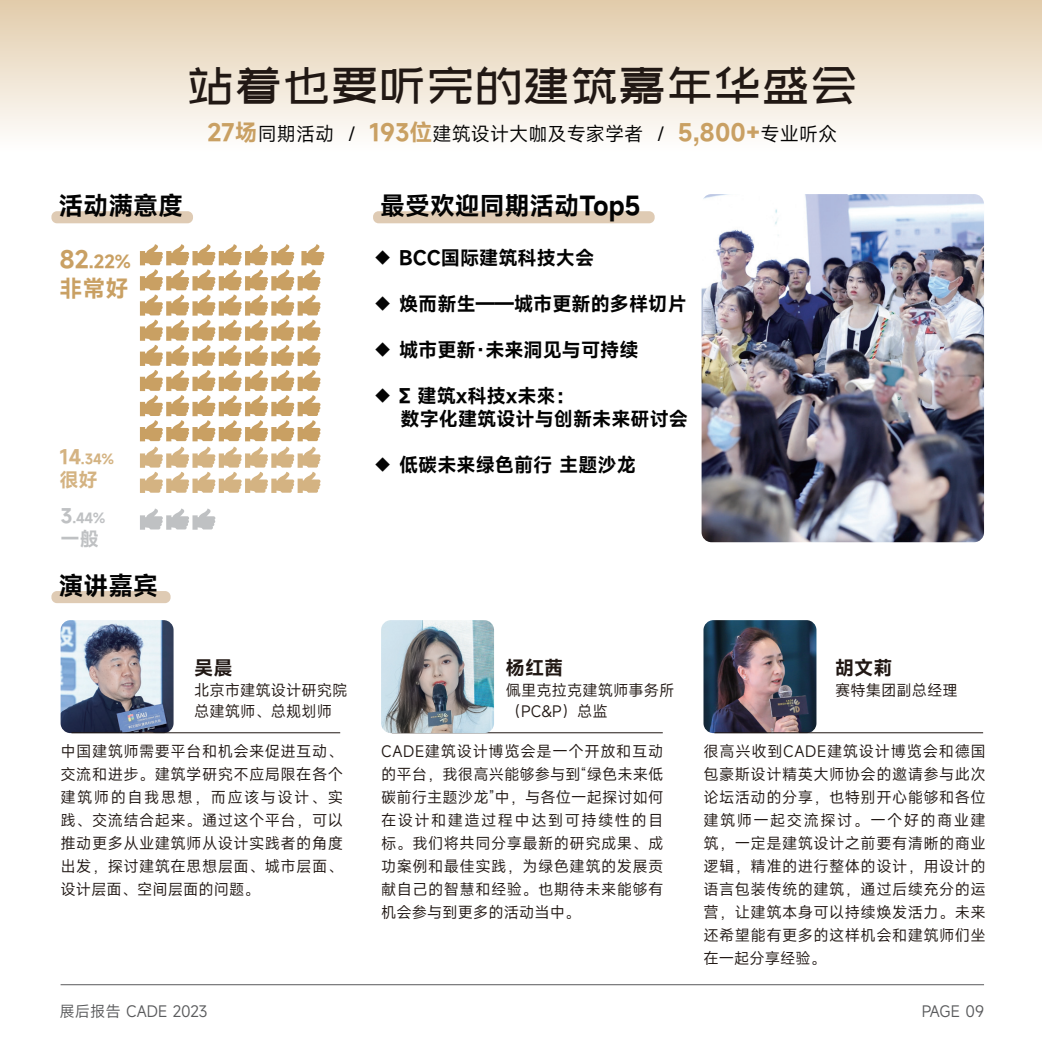
<style>
.page{position:relative;width:1042px;height:1042px;background:#fff}
.page>*{position:absolute;margin:0;border:0;box-sizing:border-box;transform-origin:0 0}
.t1{font:47.95px "zcoolwenyiti";color:#211814}
.t2{font:600 24.85px "Mi Sans";color:#030303}
.t3{font:600 22.93px "Mi Sans";color:#c9a063}
.t4{font:600 19.07px/22.9px "Mi Sans";color:#030303}
.t5{font:19.07px "Mi Sans";color:#030303}
.t6{font:600 19.07px "Mi Sans";color:#211814}
.t7{font:600 19.07px "Mi Sans";color:#bfc1c3}
.t8{font:600 19.07px "Mi Sans";color:#d4b382}
.t9{font:600 17.32px "Mi Sans";color:#c9a063}
.t10{font:15.4px/22.9px "Mi Sans";letter-spacing:.025em;color:#211814;text-align:justify}
.t11{font:15.4px/21px "Mi Sans";color:#211814}
.t12{font:15.4px "Mi Sans";color:#595a5c}
.t13{font:600 13.47px "Mi Sans";color:#d4b382}
.t14{font:600 13.47px "Mi Sans";color:#bfc1c3}
.s1{font-size:22.93px}
.s2{font-size:19.07px}
.s3{font-weight:600;font-size:22.93px;color:#c9a063}
</style>
<div class="page">
<div style="left:0;top:0;width:1042px;height:152px;background:linear-gradient(to bottom,#e2cbaa,#fffefe)"></div>
<img style="left:61px;top:620px;width:113px;height:113px">
<img style="left:703px;top:620px;width:113px;height:113px">
<hr style="left:392px;top:732px;width:271px;height:1px;background:#211814">
<hr style="left:71px;top:732px;width:269px;height:1px;background:#211814">
<hr style="left:714px;top:732px;width:269px;height:1px;background:#211814">
<svg style="left:140px;top:508px;width:75px;height:22px"></svg>
<svg style="left:140px;top:447px;width:180px;height:46px"></svg>
<svg style="left:140px;top:244px;width:184px;height:197px"></svg>
<div style="left:51px;top:211px;width:142px;height:12px;background:#dfcbb4;border-radius:6px"></div>
<div style="left:51px;top:591px;width:120px;height:12px;background:#dfcbb4;border-radius:6px"></div>
<div style="left:373px;top:211px;width:282px;height:12px;background:#dfcbb4;border-radius:6px"></div>
<img style="left:701px;top:194px;width:283px;height:348px">
<img style="left:381px;top:620px;width:113px;height:113px">
<hr style="left:61px;top:984px;width:923px;height:1px;background:#595a5c">
<h1 class="t1" style="left:187px;top:60px;width:672px">站着也要听完的建筑嘉年华盛会</h1>
<h2 class="t2" style="left:59px;top:189px;width:126px">活动满意度</h2>
<p class="t9" style="left:59px;top:250px;width:73px"><span class="s1">82</span>.22%</p>
<h3 class="t3" style="left:59px;top:273px;width:70px">非常好</h3>
<p class="t13" style="left:59px;top:450px;width:56px"><span class="s2">14</span>.34%</p>
<p class="t8" style="left:59px;top:467px;width:40px">很好</p>
<p class="t14" style="left:61px;top:509px;width:46px"><span class="s2">3</span>.44%</p>
<p class="t7" style="left:61px;top:526px;width:40px">一般</p>
<h2 class="t2" style="left:59px;top:569px;width:101px">演讲嘉宾</h2>
<p class="t5" style="left:207px;top:121px;width:631px"><span class="s3">27场</span>同期活动 / <span class="s3">193位</span>建筑设计大咖及专家学者 / <span class="s3">5,800+</span>专业听众</p>
<h2 class="t2" style="left:380px;top:189px;width:262px">最受欢迎同期活动Top5</h2>
<p class="t4" style="left:373px;top:247px;width:223px">◆ BCC国际建筑科技大会</p>
<p class="t4" style="left:373px;top:293px;width:315px">◆ 焕而新生——城市更新的多样切片</p>
<p class="t4" style="left:373px;top:339px;width:267px">◆ 城市更新·未来洞见与可持续</p>
<p class="t4" style="left:400px;top:385px;width:289px;text-indent:-28px">◆ ∑ 建筑x科技x未來：<br>数字化建筑设计与创新未来研讨会</p>
<p class="t4" style="left:373px;top:453px;width:264px">◆ 低碳未来绿色前行 主题沙龙</p>
<p class="t6" style="left:194px;top:655px;width:40px">吴晨</p>
<p class="t11" style="left:194px;top:679px;width:155px">北京市建筑设计研究院总建筑师、总规划师</p>
<p class="t6" style="left:506px;top:655px;width:59px">杨红茜</p>
<p class="t11" style="left:506px;top:679px;width:170px">佩里克拉克建筑师事务所（PC&amp;P）总监</p>
<p class="t6" style="left:835px;top:655px;width:59px">胡文莉</p>
<p class="t11" style="left:835px;top:679px;width:124px">赛特集团副总经理</p>
<p class="t10" style="left:61px;top:739px;width:284px">中国建筑师需要平台和机会来促进互动、交流和进步。建筑学研究不应局限在各个建筑师的自我思想，而应该与设计、实践、交流结合起来。通过这个平台，可以推动更多从业建筑师从设计实践者的角度出发，探讨建筑在思想层面、城市层面、设计层面、空间层面的问题。</p>
<p class="t10" style="left:703px;top:739px;width:284px">很高兴收到CADE建筑设计博览会和德国包豪斯设计精英大师协会的邀请参与此次论坛活动的分享，也特别开心能够和各位建筑师一起交流探讨。一个好的商业建筑，一定是建筑设计之前要有清晰的商业逻辑，精准的进行整体的设计，用设计的语言包装传统的建筑，通过后续充分的运营，让建筑本身可以持续焕发活力。未来还希望能有更多的这样机会和建筑师们坐在一起分享经验。</p>
<p class="t10" style="left:381px;top:739px;width:284px">CADE建筑设计博览会是一个开放和互动的平台，我很高兴能够参与到“绿色未来低碳前行主题沙龙”中，与各位一起探讨如何在设计和建造过程中达到可持续性的目标。我们将共同分享最新的研究成果、成功案例和最佳实践，为绿色建筑的发展贡献自己的智慧和经验。也期待未来能够有机会参与到更多的活动当中。</p>
<p class="t12" style="left:59px;top:1001px;width:150px">展后报告 CADE 2023</p>
<p class="t12" style="left:922px;top:1001px;width:64px">PAGE 09</p>
</div>
